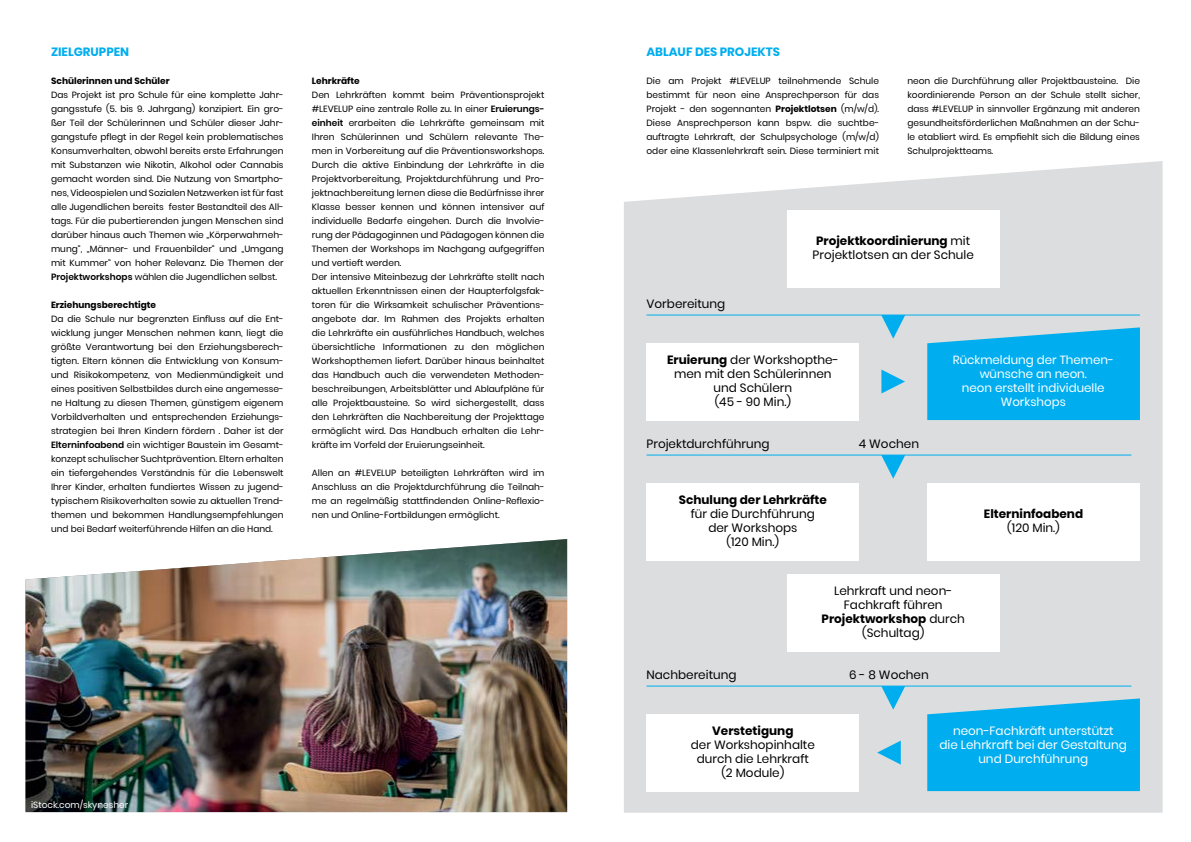
<style>
.page{position:relative;width:1191px;height:842px;background:#fff}
.page>*{position:absolute;margin:0;border:0;box-sizing:border-box;transform-origin:0 0}
.t1{font:12px/14px "Poppins";color:#000;text-align:center}
.t2{font:12px/14px "Poppins";color:#fff;text-align:center}
.t3{font:700 12px "Poppins";color:#000}
.t4{font:700 12px "Poppins";color:#00aeef}
.t5{font:11.8px/14px "Poppins";color:#fff;text-align:center}
.t6{font:9px/14px "Poppins";color:#000;text-align:justify}
.t7{font:700 9px "Poppins";color:#000}
.t8{font:9px "Poppins";color:#fff}
.s1{font-weight:600}
.s2{font-weight:700}
</style>
<div class="page">
<svg style="left:624px;top:161px;width:538px;height:652px;background:#dddee0"></svg>
<img style="left:26px;top:539px;width:541px;height:273px">
<svg style="left:927px;top:327px;width:213px;height:93px;background:#14b2ed"></svg>
<hr style="left:646px;top:315px;width:494px;height:1px;background:#00aeef">
<hr style="left:646px;top:455px;width:485px;height:1px;background:#00aeef">
<hr style="left:646px;top:686px;width:485px;height:1px;background:#00aeef">
<svg style="left:881px;top:370px;width:24px;height:23px"></svg>
<svg style="left:877px;top:741px;width:23px;height:23px"></svg>
<svg style="left:881px;top:315px;width:24px;height:24px"></svg>
<svg style="left:881px;top:455px;width:24px;height:24px"></svg>
<svg style="left:881px;top:686px;width:24px;height:24px"></svg>
<div style="left:787px;top:210px;width:212px;height:77px;background:#fff"></div>
<div style="left:646px;top:343px;width:213px;height:77px;background:#fff"></div>
<div style="left:646px;top:483px;width:213px;height:77px;background:#fff"></div>
<div style="left:927px;top:483px;width:213px;height:77px;background:#fff"></div>
<div style="left:787px;top:574px;width:212px;height:77px;background:#fff"></div>
<div style="left:646px;top:714px;width:213px;height:77px;background:#fff"></div>
<svg style="left:927px;top:698px;width:213px;height:93px;background:#14b2ed"></svg>
<h1 class="t4" style="left:51px;top:45px;width:80px">Zielgruppen</h1>
<p class="t7" style="left:51px;top:76px;width:120px">Schülerinnen und Schüler</p>
<p class="t6" style="left:51px;top:88px;width:234px">Das Projekt ist pro Schule für eine komplette Jahr&shy;gangsstufe (5. bis 9. Jahrgang) konzipiert. Ein gro&shy;ßer Teil der Schülerinnen und Schüler dieser Jahr&shy;gangstufe pflegt in der Regel kein problematisches Konsumverhalten, obwohl bereits erste Erfahrungen mit Substanzen wie Nikotin, Alkohol oder Cannabis gemacht worden sind. Die Nutzung von Smartpho&shy;nes, Videospielen und Sozialen Netzwerken ist für fast alle Jugendlichen bereits fester Bestandteil des All&shy;tags. Für die pubertierenden jungen Menschen sind darüber hinaus auch Themen wie „Körperwahrneh&shy;mung“, „Männer- und Frauenbilder“ und „Umgang mit Kummer“ von hoher Relevanz. Die Themen der <span class="s1">Projektworkshops</span> wählen die Jugendlichen selbst.</p>
<p class="t7" style="left:51px;top:300px;width:107px">Erziehungsberechtigte</p>
<p class="t6" style="left:51px;top:312px;width:234px">Da die Schule nur begrenzten Einfluss auf die Ent&shy;wicklung junger Menschen nehmen kann, liegt die größte Verantwortung bei den Erziehungsberech&shy;tigten. Eltern können die Entwicklung von Konsum&shy;und Risikokompetenz, von Medienmündigkeit und eines positiven Selbstbildes durch eine angemesse&shy;ne Haltung zu diesen Themen, günstigem eigenem Vorbildverhalten und entsprechenden Erziehungs&shy;strategien bei Ihren Kindern fördern . Daher ist der <span class="s1">Elterninfoabend</span> ein wichtiger Baustein im Gesamt&shy;konzept schulischer Suchtprävention. Eltern erhalten ein tiefergehendes Verständnis für die Lebenswelt Ihrer Kinder, erhalten fundiertes Wissen zu jugend&shy;typischem Risikoverhalten sowie zu aktuellen Trend&shy;themen und bekommen Handlungsempfehlungen und bei Bedarf weiterführende Hilfen an die Hand.</p>
<p class="t7" style="left:312px;top:76px;width:49px">Lehrkräfte</p>
<p class="t6" style="left:312px;top:88px;width:234px;text-align:left">Den Lehrkräften kommt beim Präventionsprojekt #LEVELUP eine zentrale Rolle zu. In einer <span class="s1">Eruierungs&shy;einheit</span> erarbeiten die Lehrkräfte gemeinsam mit Ihren Schülerinnen und Schülern relevante The&shy;men in Vorbereitung auf die Präventionsworkshops.<br>Durch die aktive Einbindung der Lehrkräfte in die Projektvorbereitung, Projektdurchführung und Pro&shy;jektnachbereitung lernen diese die Bedürfnisse ihrer Klasse besser kennen und können intensiver auf individuelle Bedarfe eingehen. Durch die Involvie&shy;rung der Pädagoginnen und Pädagogen können die Themen der Workshops im Nachgang aufgegriffen und vertieft werden.<br>Der intensive Miteinbezug der Lehrkräfte stellt nach aktuellen Erkenntnissen einen der Haupterfolgsfak&shy;toren für die Wirksamkeit schulischer Präventions&shy;angebote dar. Im Rahmen des Projekts erhalten die Lehrkräfte ein ausführliches Handbuch, welches übersichtliche Informationen zu den möglichen Workshopthemen liefert. Darüber hinaus beinhaltet das Handbuch auch die verwendeten Methoden&shy;beschreibungen, Arbeitsblätter und Ablaufpläne für alle Projektbausteine. So wird sichergestellt, dass den Lehrkräften die Nachbereitung der Projekttage ermöglicht wird. Das Handbuch erhalten die Lehr&shy;kräfte im Vorfeld der Eruierungseinheit.</p>
<p class="t6" style="left:312px;top:466px;width:234px">Allen an #LEVELUP beteiligten Lehrkräften wird im Anschluss an die Projektdurchführung die Teilnah&shy;me an regelmäßig stattfindenden Online-Reflexio&shy;nen und Online-Fortbildungen ermöglicht.</p>
<p class="t8" style="left:31px;top:799px;width:99px">iStock.com/skynesher</p>
<h1 class="t4" style="left:646px;top:45px;width:134px">ABlAUF des Projekts</h1>
<p class="t6" style="left:646px;top:74px;width:234px">Die am Projekt #LEVELUP teilnehmende Schule bestimmt für neon eine Ansprechperson für das Projekt - den sogennanten <span class="s2">Projektlotsen</span> (m/w/d).<br>Diese Ansprechperson kann bspw. die suchtbe&shy;auftragte Lehrkraft, der Schulpsychologe (m/w/d) oder eine Klassenlehrkraft sein. Diese terminiert mit</p>
<p class="t6" style="left:907px;top:74px;width:234px">neon die Durchführung aller Projektbausteine. Die koordinierende Person an der Schule stellt sicher, dass #LEVELUP in sinnvoller Ergänzung mit anderen gesundheitsförderlichen Maßnahmen an der Schu&shy;le etabliert wird. Es empfiehlt sich die Bildung eines Schulprojektteams.</p>
<h1 class="t1" style="left:646px;top:297px;width:80px">Vorbereitung</h1>
<h1 class="t1" style="left:812px;top:234px;width:163px;text-align:left"><span class="s2">Projektkoordinierung</span> mit<br>Projektlotsen an der Schule</h1>
<h1 class="t1" style="left:667px;top:353px;width:173px"><span class="s2">Eruierung</span> der Workshopthe&shy;men mit den Schülerinnen und Schülern<br>(45 - 90 Min.)</h1>
<h1 class="t1" style="left:646px;top:437px;width:124px">Projektdurchführung</h1>
<h1 class="t1" style="left:859px;top:437px;width:62px">4 Wochen</h1>
<h2 class="t5" style="left:952px;top:353px;width:163px">Rückmeldung der Themen&shy;wünsche an neon.<br>neon erstellt individuelle<br>Workshops</h2>
<h1 class="t3" style="left:679px;top:493px;width:150px">Schulung der Lehrkräfte</h1>
<h1 class="t1" style="left:691px;top:507px;width:126px">für die Durchführung der Workshops<br>(120 Min.)</h1>
<h1 class="t3" style="left:984px;top:507px;width:101px">Elterninfoabend</h1>
<h1 class="t1" style="left:1007px;top:521px;width:54px">(120 Min.)</h1>
<h1 class="t1" style="left:821px;top:584px;width:145px">Lehrkraft und neon-<br>Fachkraft führen<br><span class="s2">Projektworkshop</span> durch (Schultag)</h1>
<h1 class="t1" style="left:646px;top:668px;width:91px">Nachbereitung</h1>
<h1 class="t1" style="left:849px;top:668px;width:81px">6 - 8 Wochen</h1>
<h1 class="t3" style="left:712px;top:724px;width:83px">Verstetigung</h1>
<h1 class="t1" style="left:691px;top:738px;width:125px">der Workshopinhalte durch die Lehrkraft (2 Module)</h1>
<h1 class="t2" style="left:939px;top:724px;width:189px">neon-Fachkräft unterstützt<br>die Lehrkraft bei der Gestaltung und Durchführung</h1>
</div>
